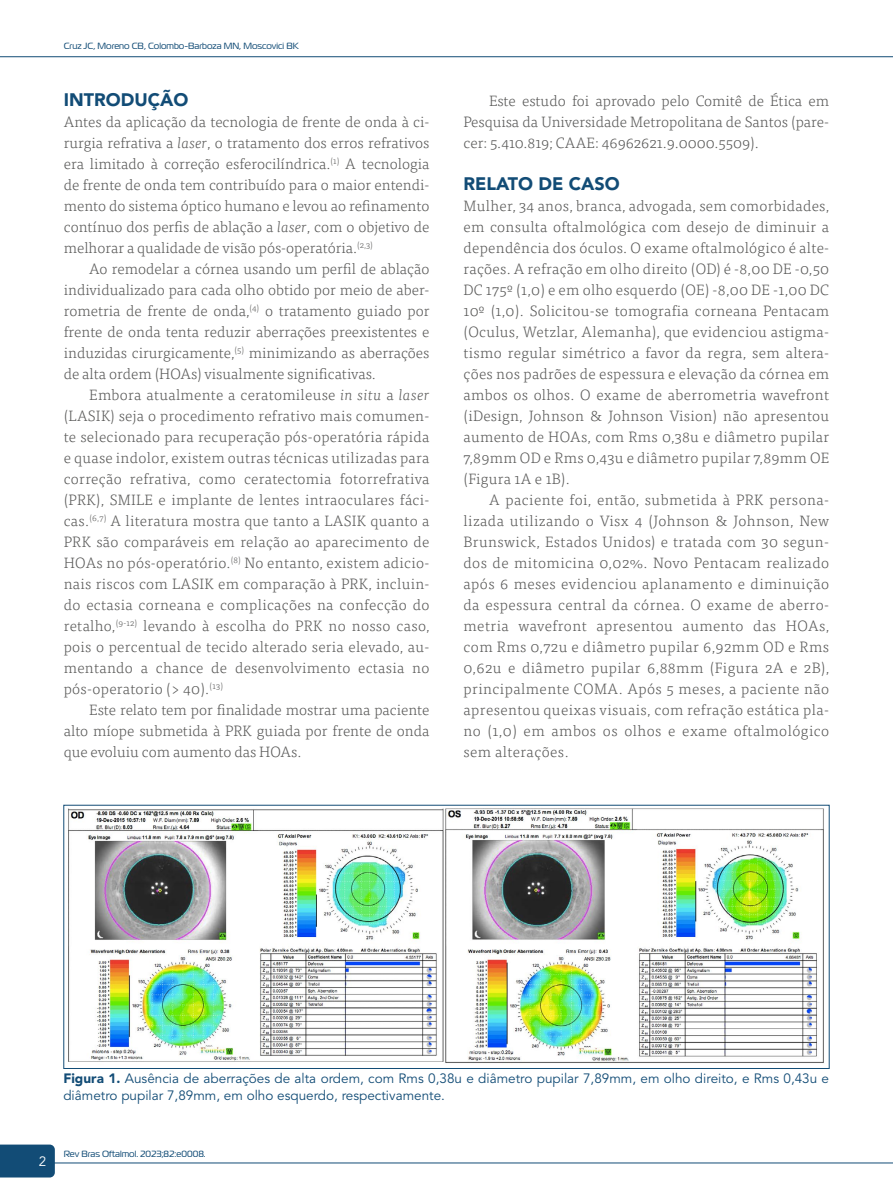
<style>
.page{position:relative;width:893px;height:1191px;background:#fff}
.page>*{position:absolute;margin:0;border:0;box-sizing:border-box;transform-origin:0 0}
.t1{font:900 18px "Avenir LT Std";color:#124c76}
.t2{font:300 15px/21px "Tisa Pro";color:#575756;text-align:justify}
.t3{font:13.5px/16.2px "Avenir LT Std";color:#124c76}
.t4{font:13.5px "Avenir LT Std";color:#fff}
.t5{font:9px "Magistral";color:#124c76}
.s1{font-style:italic}
.s2{font-weight:900}
</style>
<div class="page">
<div style="left:0;top:1144px;width:55px;height:33px;background:#124c76"></div>
<hr style="left:48px;top:1162px;width:845px;height:1px;background:#124c76">
<hr style="left:0;top:56px;width:893px;height:1px;background:#124c76">
<img style="left:68px;top:808px;width:756px;height:256px">
<p class="t5" style="left:64px;top:41px;width:237px">Cruz JC, Moreno CB, Colombo-Barboza MN, Moscovici BK</p>
<p class="t1" style="left:64px;top:89px;width:126px">INTRODUÇÃO</p>
<p class="t2" style="left:64px;top:111px;width:367px">Antes da aplicação da tecnologia de frente de onda à ci&shy;rurgia refrativa a <span class="s1">laser</span>, o tratamento dos erros refrativos era limitado à correção esferocilíndrica.<sup>(1)</sup> A tecnologia de frente de onda tem contribuído para o maior entendi&shy;mento do sistema óptico humano e levou ao refinamento contínuo dos perfis de ablação a <span class="s1">laser</span>, com o objetivo de melhorar a qualidade de visão pós-operatória.<sup>(2,3)</sup></p>
<p class="t2" style="left:64px;top:258px;width:367px;text-indent:26px">Ao remodelar a córnea usando um perfil de ablação individualizado para cada olho obtido por meio de aber&shy;rometria de frente de onda,<sup>(4)</sup> o tratamento guiado por frente de onda tenta reduzir aberrações preexistentes e induzidas cirurgicamente,<sup>(5)</sup> minimizando as aberrações de alta ordem (HOAs) visualmente significativas.</p>
<p class="t2" style="left:64px;top:384px;width:367px;text-indent:26px">Embora atualmente a ceratomileuse <span class="s1">in situ</span> a <span class="s1">laser </span>(LASIK) seja o procedimento refrativo mais comumen&shy;te selecionado para recuperação pós-operatória rápida e quase indolor, existem outras técnicas utilizadas para correção refrativa, como ceratectomia fotorrefrativa (PRK), SMILE e implante de lentes intraoculares fáci&shy;cas.<sup>(6,7)</sup> A literatura mostra que tanto a LASIK quanto a PRK são comparáveis em relação ao aparecimento de HOAs no pós-operatório.<sup>(8)</sup> No entanto, existem adicio&shy;nais riscos com LASIK em comparação à PRK, incluin&shy;do ectasia corneana e complicações na confecção do retalho,<sup>(9-12)</sup> levando à escolha do PRK no nosso caso, pois o percentual de tecido alterado seria elevado, au&shy;mentando a chance de desenvolvimento ectasia no pós-operatorio (&gt; 40).<sup>(13)</sup></p>
<p class="t2" style="left:64px;top:699px;width:367px;text-indent:26px">Este relato tem por finalidade mostrar uma paciente alto míope submetida à PRK guiada por frente de onda que evoluiu com aumento das HOAs.</p>
<p class="t2" style="left:463px;top:90px;width:367px;text-indent:26px">Este estudo foi aprovado pelo Comitê de Ética em Pesquisa da Universidade Metropolitana de Santos (pare&shy;cer: 5.410.819; CAAE: 46962621.9.0000.5509).</p>
<p class="t1" style="left:463px;top:173px;width:158px">RELATO DE CASO</p>
<p class="t2" style="left:463px;top:195px;width:367px">Mulher, 34 anos, branca, advogada, sem comorbidades, em consulta oftalmológica com desejo de diminuir a dependência dos óculos. O exame oftalmológico é alte&shy;rações. A refração em olho direito (OD) é -8,00 DE -0,50<br>DC 175º (1,0) e em olho esquerdo (OE) -8,00 DE -1,00 DC 10º (1,0). Solicitou-se tomografia corneana Pentacam (Oculus, Wetzlar, Alemanha), que evidenciou astigma&shy;tismo regular simétrico a favor da regra, sem altera&shy;ções nos padrões de espessura e elevação da córnea em ambos os olhos. O exame de aberrometria wavefront (iDesign, Johnson &amp; Johnson Vision) não apresentou aumento de HOAs, com Rms 0,38u e diâmetro pupilar 7,89mm OD e Rms 0,43u e diâmetro pupilar 7,89mm OE (Figura 1A e 1B).</p>
<p class="t2" style="left:463px;top:489px;width:367px;text-indent:26px">A paciente foi, então, submetida à PRK persona&shy;lizada utilizando o Visx 4 (Johnson &amp; Johnson, New Brunswick, Estados Unidos) e tratada com 30 segun&shy;dos de mitomicina 0,02%. Novo Pentacam realizado após 6 meses evidenciou aplanamento e diminuição da espessura central da córnea. O exame de aberro&shy;metria wavefront apresentou aumento das HOAs, com Rms 0,72u e diâmetro pupilar 6,92mm OD e Rms 0,62u e diâmetro pupilar 6,88mm (Figura 2A e 2B), principalmente COMA. Após 5 meses, a paciente não apresentou queixas visuais, com refração estática pla&shy;no (1,0) em ambos os olhos e exame oftalmológico sem alterações.</p>
<p class="t3" style="left:63px;top:1071px;width:767px"><span class="s2">Figura 1.</span> Ausência de aberrações de alta ordem, com Rms 0,38u e diâmetro pupilar 7,89mm, em olho direito, e Rms 0,43u e diâmetro pupilar 7,89mm, em olho esquerdo, respectivamente.</p>
<p class="t4" style="left:39px;top:1153px;width:9px">2</p>
<p class="t5" style="left:64px;top:1147px;width:143px">Rev Bras Oftalmol. 2023;82:e0008.</p>
</div>
